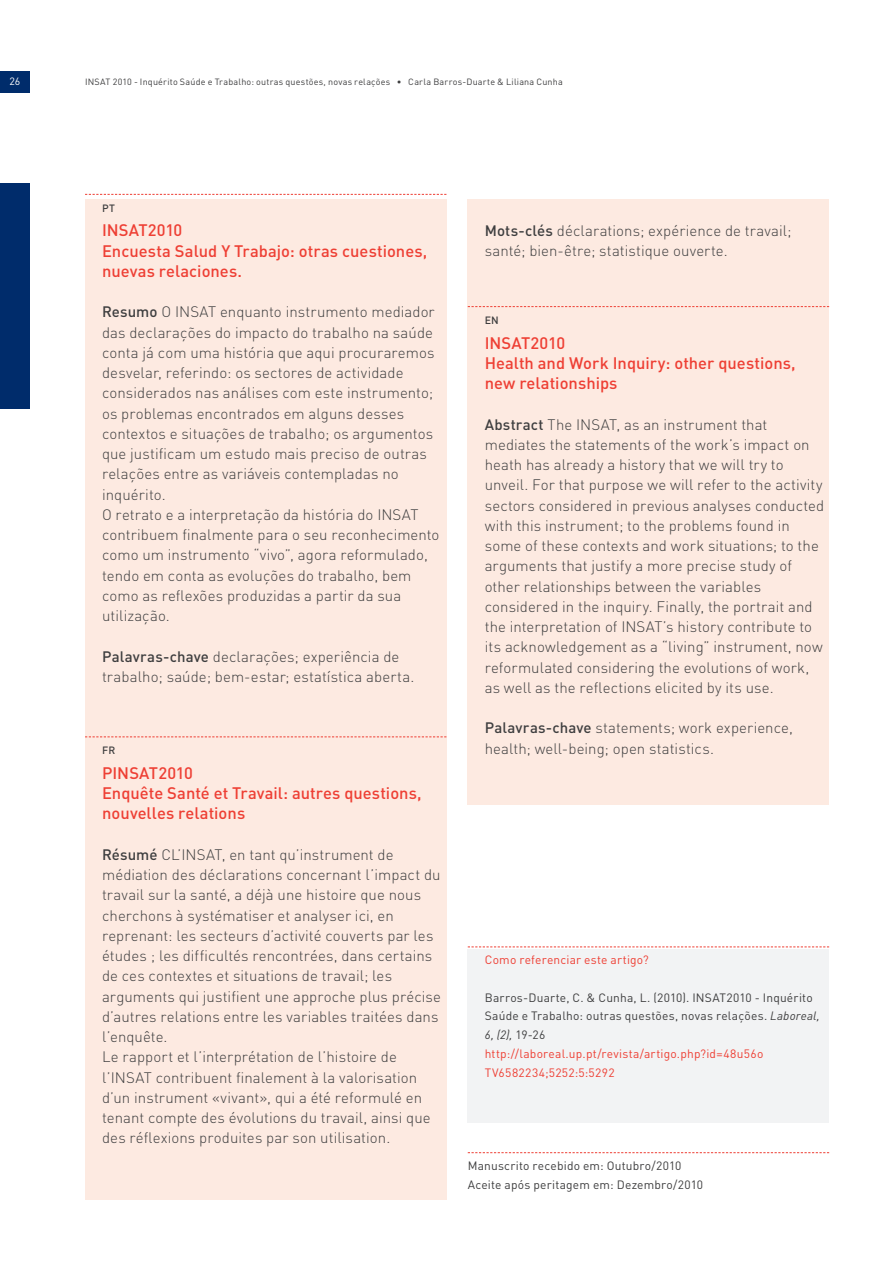
<style>
.page{position:relative;width:893px;height:1263px;background:#fff}
.page>*{position:absolute;margin:0;border:0;box-sizing:border-box;transform-origin:0 0}
.texto_resumo{font:500 16.5px/20.2px "DIN";color:#ee3f34}
.texto_resumo-2{font:300 15px/20.2px "DIN";letter-spacing:.005em;color:#3e3e3f}
.artigo_original_de{font:12px/18.8px "DIN";letter-spacing:.02em;color:#3e3e3f}
.artigo_original_de-2{font:12px "DIN";letter-spacing:.015em;color:#ee3f34}
.texto_resumo-3{font:500 10.5px "DIN";color:#3e3e3f}
.t1{font:10.5px "DIN";color:#fff}
.t2{font:9px "DIN";letter-spacing:.025em;color:#3e3e3f}
.s1{font-weight:500}
.s2{font-style:italic}
.s3{color:#ee3f34}
</style>
<div class="page">
<div style="left:0;top:72px;width:30px;height:21px;background:#002c6b"></div>
<div style="left:0;top:183px;width:30px;height:226px;background:#002c6b"></div>
<div style="left:85px;top:199px;width:361px;height:1000px;background:#fdeae1"></div>
<svg style="left:85px;top:194px;width:361px;height:1px"></svg>
<svg style="left:85px;top:736px;width:361px;height:1px"></svg>
<div style="left:468px;top:199px;width:361px;height:605px;background:#fdeae1"></div>
<svg style="left:468px;top:306px;width:361px;height:1px"></svg>
<div style="left:468px;top:949px;width:361px;height:174px;background:#f2f3f4"></div>
<svg style="left:468px;top:946px;width:361px;height:1px"></svg>
<svg style="left:468px;top:1152px;width:361px;height:1px"></svg>
<p class="t1" style="left:9px;top:75px;width:12px">26</p>
<p class="t2" style="left:85px;top:76px;width:479px">INSAT 2010 - Inquérito Saúde e Trabalho: outras questões, novas relações • Carla Barros-Duarte &amp; Liliana Cunha</p>
<p class="texto_resumo-3" style="left:102px;top:201px;width:14px">PT</p>
<p class="texto_resumo" style="left:102px;top:220px;width:327px">INSAT2010<br>Encuesta Salud Y Trabajo: otras cuestiones, nuevas relaciones.</p>
<p class="texto_resumo-2" style="left:102px;top:302px;width:339px"><span class="s1">Resumo</span> O INSAT enquanto instrumento mediador das declarações do impacto do trabalho na saúde conta já com uma história que aqui procuraremos desvelar, referindo: os sectores de actividade considerados nas análises com este instrumento; os problemas encontrados em alguns desses contextos e situações de trabalho; os argumentos que justificam um estudo mais preciso de outras relações entre as variáveis contempladas no inquérito.<br>O retrato e a interpretação da história do INSAT contribuem finalmente para o seu reconhecimento como um instrumento “vivo”, agora reformulado, tendo em conta as evoluções do trabalho, bem como as reflexões produzidas a partir da sua utilização.</p>
<p class="texto_resumo-2" style="left:102px;top:646px;width:314px"><span class="s1">Palavras-chave</span> declarações; experiência de trabalho; saúde; bem-estar; estatística aberta.</p>
<p class="texto_resumo-3" style="left:102px;top:743px;width:15px">FR</p>
<p class="texto_resumo" style="left:102px;top:762px;width:321px">PINSAT2010<br>Enquête Santé et Travail: autres questions, nouvelles relations</p>
<p class="texto_resumo-2" style="left:102px;top:844px;width:341px"><span class="s1">Résumé</span> CL’INSAT, en tant qu’instrument de médiation des déclarations concernant l’impact du travail sur la santé, a déjà une histoire que nous cherchons à systématiser et analyser ici, en reprenant: les secteurs d’activité couverts par les études ; les difficultés rencontrées, dans certains de ces contextes et situations de travail; les arguments qui justifient une approche plus précise d’autres relations entre les variables traitées dans l’enquête.<br>Le rapport et l’interprétation de l’histoire de l’INSAT contribuent finalement à la valorisation d’un instrument «vivant», qui a été reformulé en tenant compte des évolutions du travail, ainsi que des réflexions produites par son utilisation.</p>
<p class="texto_resumo-2" style="left:485px;top:220px;width:308px"><span class="s1">Mots-clés</span> déclarations; expérience de travail; santé; bien-être; statistique ouverte.</p>
<p class="texto_resumo-3" style="left:485px;top:313px;width:16px">EN</p>
<p class="texto_resumo" style="left:485px;top:332px;width:312px">INSAT2010<br>Health and Work Inquiry: other questions, new relationships</p>
<p class="texto_resumo-2" style="left:485px;top:414px;width:341px"><span class="s1">Abstract</span> The INSAT, as an instrument that mediates the statements of the work’s impact on heath has already a history that we will try to unveil. For that purpose we will refer to the activity sectors considered in previous analyses conducted with this instrument; to the problems found in some of these contexts and work situations; to the arguments that justify a more precise study of other relationships between the variables considered in the inquiry. Finally, the portrait and the interpretation of INSAT’s history contribute to its acknowledgement as a “living” instrument, now reformulated considering the evolutions of work, as well as the reflections elicited by its use.</p>
<p class="texto_resumo-2" style="left:485px;top:718px;width:310px"><span class="s1">Palavras-chave</span> statements; work experience, health; well-being; open statistics.</p>
<p class="artigo_original_de-2" style="left:485px;top:952px;width:166px">Como referenciar este artigo?</p>
<p class="artigo_original_de" style="left:485px;top:988px;width:337px">Barros-Duarte, C. &amp; Cunha, L. (2010). INSAT2010 - Inquérito Saúde e Trabalho: outras questões, novas relações. <span class="s2">Laboreal, 6, (2),</span> 19-26 <span class="s3">http://laboreal.up.pt/revista/artigo.php?id=48u56o TV6582234;5252:5:5292</span></p>
<p class="artigo_original_de" style="left:468px;top:1156px;width:237px">Manuscrito recebido em: Outubro/2010<br>Aceite após peritagem em: Dezembro/2010</p>
</div>
